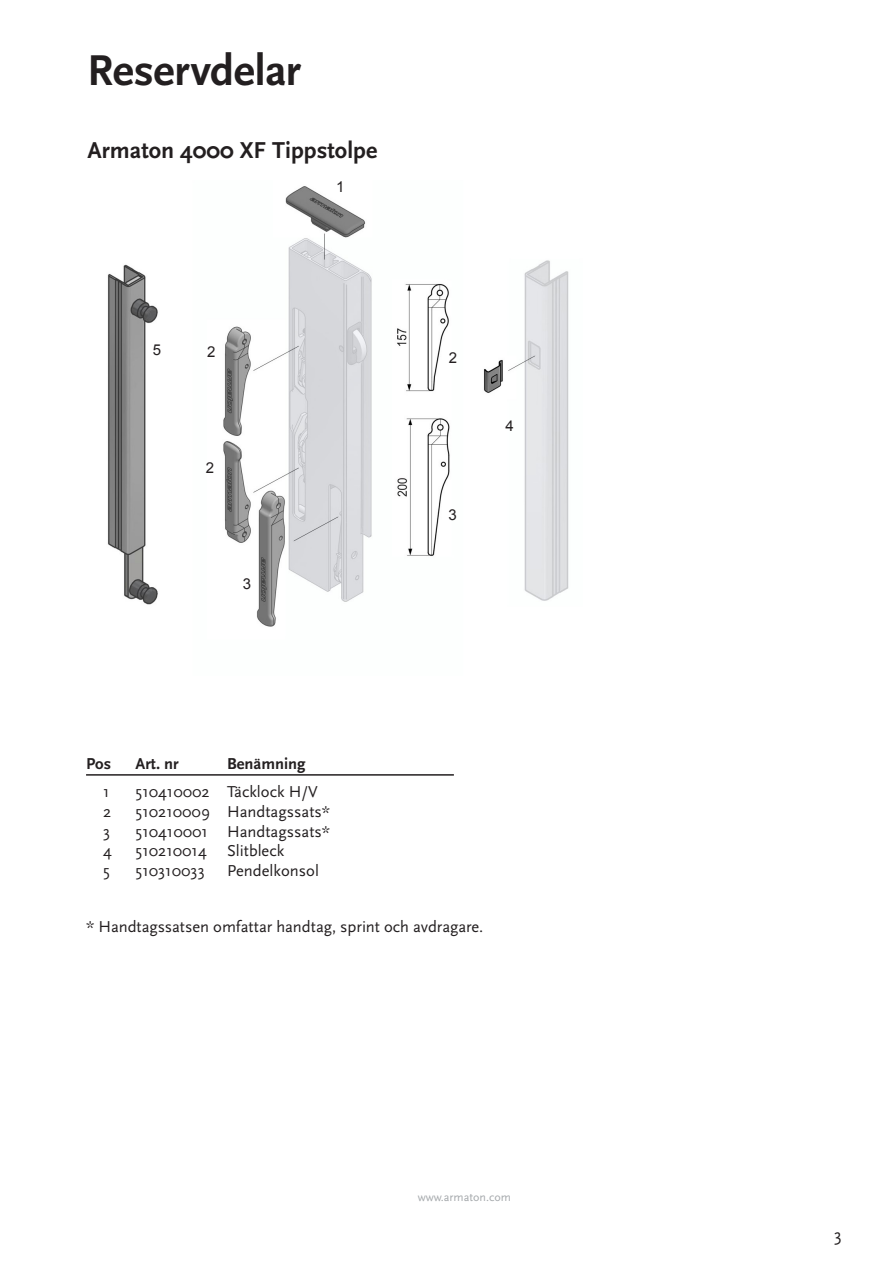
<style>
.page{position:relative;width:893px;height:1263px;background:#fff}
.page>*{position:absolute;margin:0;border:0;box-sizing:border-box;transform-origin:0 0}
.Högerrubrik{font:700 45px "Scala Sans Pro";letter-spacing:-.01em;color:#231f20}
.C_Rubrik_Headings{font:700 24px "Scala Sans Pro";color:#231f20}
.t1{font:18px "Scala Sans Pro";color:#231f20}
.E10_Brödtext_Bread_t{font:16.5px "Scala Sans Pro";color:#231f20}
.C_Rubrik_Headings-2{font:16.5px "Scala Sans Pro";color:#231f20}
.C_Rubrik_Headings-3{font:700 16.5px "Scala Sans Pro";color:#231f20}
.G_Bildtext_Picture_c{font:15px "Arial";color:#231f20}
.t2{font:12px "Scala Sans Pro";color:#a5a9ac}
</style>
<div class="page">
<hr style="left:86px;top:774px;width:368px;height:2px;background:#231f20">
<img style="left:107px;top:186px;width:462px;height:441px">
<p class="Högerrubrik" style="left:87px;top:44px;width:215px">Reservdelar</p>
<p class="C_Rubrik_Headings" style="left:88px;top:136px;width:291px">Armaton 4000 XF Tippstolpe</p>
<p class="G_Bildtext_Picture_c" style="left:153px;top:339px;width:10px">5</p>
<p class="G_Bildtext_Picture_c" style="left:207px;top:342px;width:10px">2</p>
<p class="G_Bildtext_Picture_c" style="left:206px;top:458px;width:10px">2</p>
<p class="G_Bildtext_Picture_c" style="left:243px;top:573px;width:10px">3</p>
<p class="G_Bildtext_Picture_c" style="left:336px;top:177px;width:10px">1</p>
<p class="G_Bildtext_Picture_c" style="left:449px;top:348px;width:10px">2</p>
<p class="G_Bildtext_Picture_c" style="left:448px;top:504px;width:10px">3</p>
<p class="G_Bildtext_Picture_c" style="left:505px;top:416px;width:10px">4</p>
<p class="C_Rubrik_Headings-3" style="left:86px;top:753px;width:27px">Pos</p>
<p class="C_Rubrik_Headings-3" style="left:136px;top:753px;width:45px">Art. nr</p>
<p class="C_Rubrik_Headings-3" style="left:227px;top:753px;width:80px">Benämning</p>
<p class="C_Rubrik_Headings-2" style="left:103px;top:782px;width:8px">1</p>
<p class="C_Rubrik_Headings-2" style="left:136px;top:782px;width:184px">510410002 Täcklock H/V</p>
<p class="C_Rubrik_Headings-2" style="left:103px;top:802px;width:10px">2</p>
<p class="C_Rubrik_Headings-2" style="left:136px;top:802px;width:196px">510210009 Handtagssats*</p>
<p class="E10_Brödtext_Bread_t" style="left:103px;top:821px;width:9px">3</p>
<p class="E10_Brödtext_Bread_t" style="left:136px;top:821px;width:196px">510410001 Handtagssats*</p>
<p class="E10_Brödtext_Bread_t" style="left:103px;top:841px;width:10px">4</p>
<p class="E10_Brödtext_Bread_t" style="left:136px;top:841px;width:150px">510210014 Slitbleck</p>
<p class="E10_Brödtext_Bread_t" style="left:103px;top:861px;width:8px">5</p>
<p class="E10_Brödtext_Bread_t" style="left:136px;top:861px;width:71px">510310033</p>
<p class="E10_Brödtext_Bread_t" style="left:227px;top:861px;width:93px">Pendelkonsol</p>
<p class="E10_Brödtext_Bread_t" style="left:86px;top:917px;width:399px">* Handtagssatsen omfattar handtag, sprint och avdragare.</p>
<p class="t2" style="left:418px;top:1190px;width:95px">www.armaton.com</p>
<p class="t1" style="left:834px;top:1224px;width:9px">3</p>
</div>
